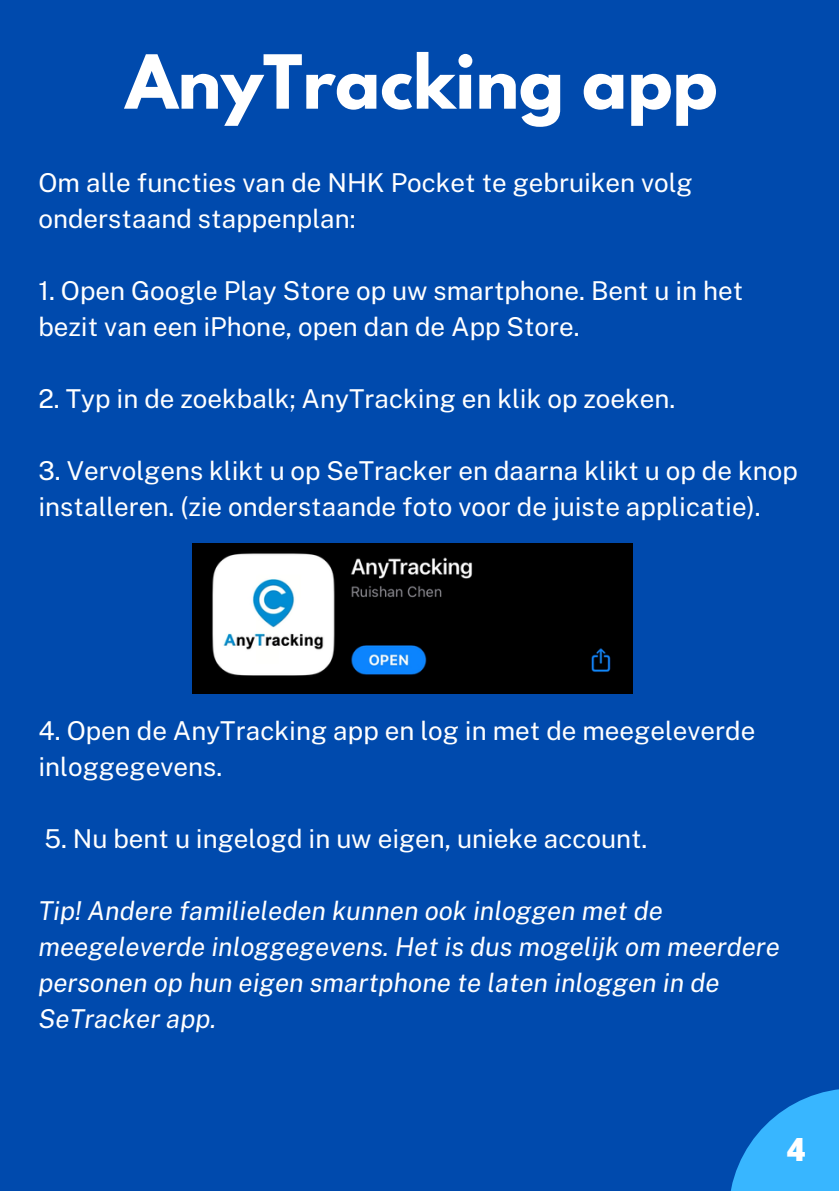
<style>
.page{position:relative;width:839px;height:1191px;background:#fff}
.page>*{position:absolute;margin:0;border:0;box-sizing:border-box;transform-origin:0 0}
.t1{font:700 66px "League Spartan";color:#fff}
.t2{font:800 32px "Open Sans";color:#fff}
.t3{font:26px/36px "Public Sans";color:#fff}
.t4{font:italic 26px/36px "Public Sans";color:#fff}
</style>
<div class="page">
<div style="left:0;top:0;width:838px;height:1191px;background:#004aad"></div>
<svg style="left:730px;top:1089px;width:108px;height:102px;fill:#38b6ff"></svg>
<img style="left:193px;top:544px;width:439px;height:150px">
<h1 class="t1" style="left:126px;top:49px;width:593px">AnyTracking app</h1>
<p class="t3" style="left:38px;top:165px;width:655px">Om alle functies van de NHK Pocket te gebruiken volg onderstaand stappenplan:</p>
<p class="t3" style="left:38px;top:273px;width:706px">1. Open Google Play Store op uw smartphone. Bent u in het bezit van een iPhone, open dan de App Store.</p>
<p class="t3" style="left:38px;top:381px;width:638px">2. Typ in de zoekbalk; AnyTracking en klik op zoeken.</p>
<p class="t3" style="left:38px;top:453px;width:760px">3. Vervolgens klikt u op SeTracker en daarna klikt u op de knop installeren. (zie onderstaande foto voor de juiste applicatie).</p>
<p class="t3" style="left:38px;top:713px;width:718px">4. Open de AnyTracking app en log in met de meegeleverde inloggegevens.</p>
<p class="t3" style="left:44px;top:821px;width:604px">5. Nu bent u ingelogd in uw eigen, unieke account.</p>
<p class="t4" style="left:38px;top:893px;width:743px">Tip! Andere familieleden kunnen ook inloggen met de meegeleverde inloggegevens. Het is dus mogelijk om meerdere personen op hun eigen smartphone te laten inloggen in de SeTracker app.</p>
<p class="t2" style="left:786px;top:1126px;width:20px">4</p>
</div>
